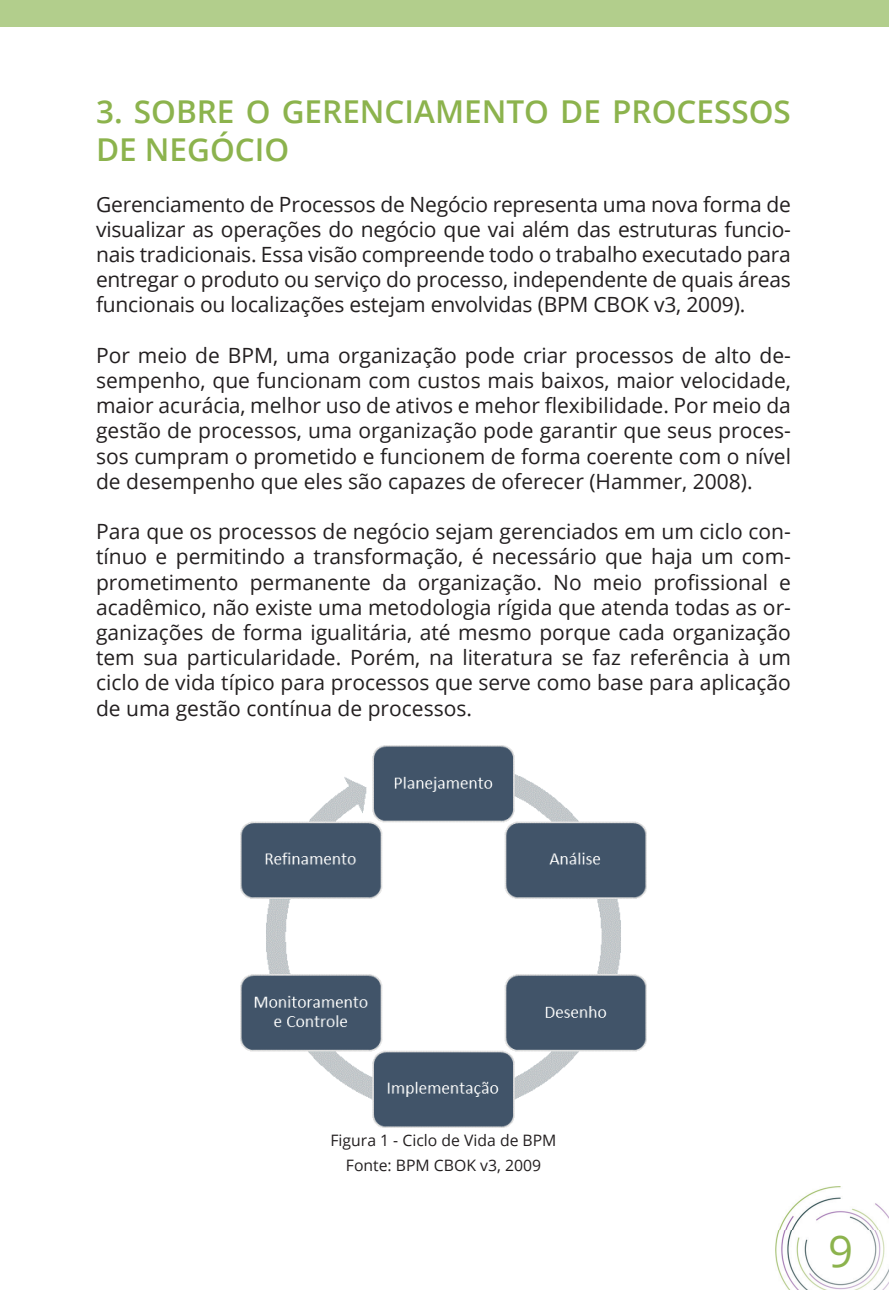
<style>
.page{position:relative;width:889px;height:1290px;background:#fff}
.page>*{position:absolute;margin:0;border:0;box-sizing:border-box;transform-origin:0 0}
.t1{font:43.75px "Open Sans";color:#8cb34d}
.t2{font:600 31.5px/37.8px "Open Sans";color:#8cb34d}
.t3{font:21px/25.2px "Open Sans";color:#231f20;text-align:justify}
.t4{font:15.75px/25.2px "Open Sans";color:#231f20;text-align:center}
</style>
<div class="page">
<img style="left:775px;top:1186px;width:113px;height:104px">
<div style="left:0;top:0;width:888px;height:27px;background:#b2ce8c"></div>
<img style="left:240px;top:745px;width:406px;height:382px">
<h2 class="t2" style="left:96px;top:92px;width:696px">3. SOBRE O GERENCIAMENTO DE PROCESSOS<br>DE NEGÓCIO</h2>
<p class="t3" style="left:96px;top:191px;width:696px">Gerenciamento de Processos de Negócio representa uma nova forma de visualizar as operações do negócio que vai além das estruturas funcio&shy;nais tradicionais. Essa visão compreende todo o trabalho executado para entregar o produto ou serviço do processo, independente de quais áreas funcionais ou localizações estejam envolvidas (BPM CBOK v3, 2009).</p>
<p class="t3" style="left:96px;top:342px;width:696px">Por meio de BPM, uma organização pode criar processos de alto de&shy;sempenho, que funcionam com custos mais baixos, maior velocidade, maior acurácia, melhor uso de ativos e mehor flexibilidade. Por meio da gestão de processos, uma organização pode garantir que seus proces&shy;sos cumpram o prometido e funcionem de forma coerente com o nível de desempenho que eles são capazes de oferecer (Hammer, 2008).</p>
<p class="t3" style="left:96px;top:518px;width:696px">Para que os processos de negócio sejam gerenciados em um ciclo con&shy;tínuo e permitindo a transformação, é necessário que haja um com&shy;prometimento permanente da organização. No meio profissional e acadêmico, não existe uma metodologia rígida que atenda todas as or&shy;ganizações de forma igualitária, até mesmo porque cada organização tem sua particularidade. Porém, na literatura se faz referência à um ciclo de vida típico para processos que serve como base para aplicação de uma gestão contínua de processos.</p>
<p class="t4" style="left:330px;top:1127px;width:227px">Figura 1 - Ciclo de Vida de BPM<br>Fonte: BPM CBOK v3, 2009</p>
<h1 class="t1" style="left:828px;top:1221px;width:27px">9</h1>
</div>
